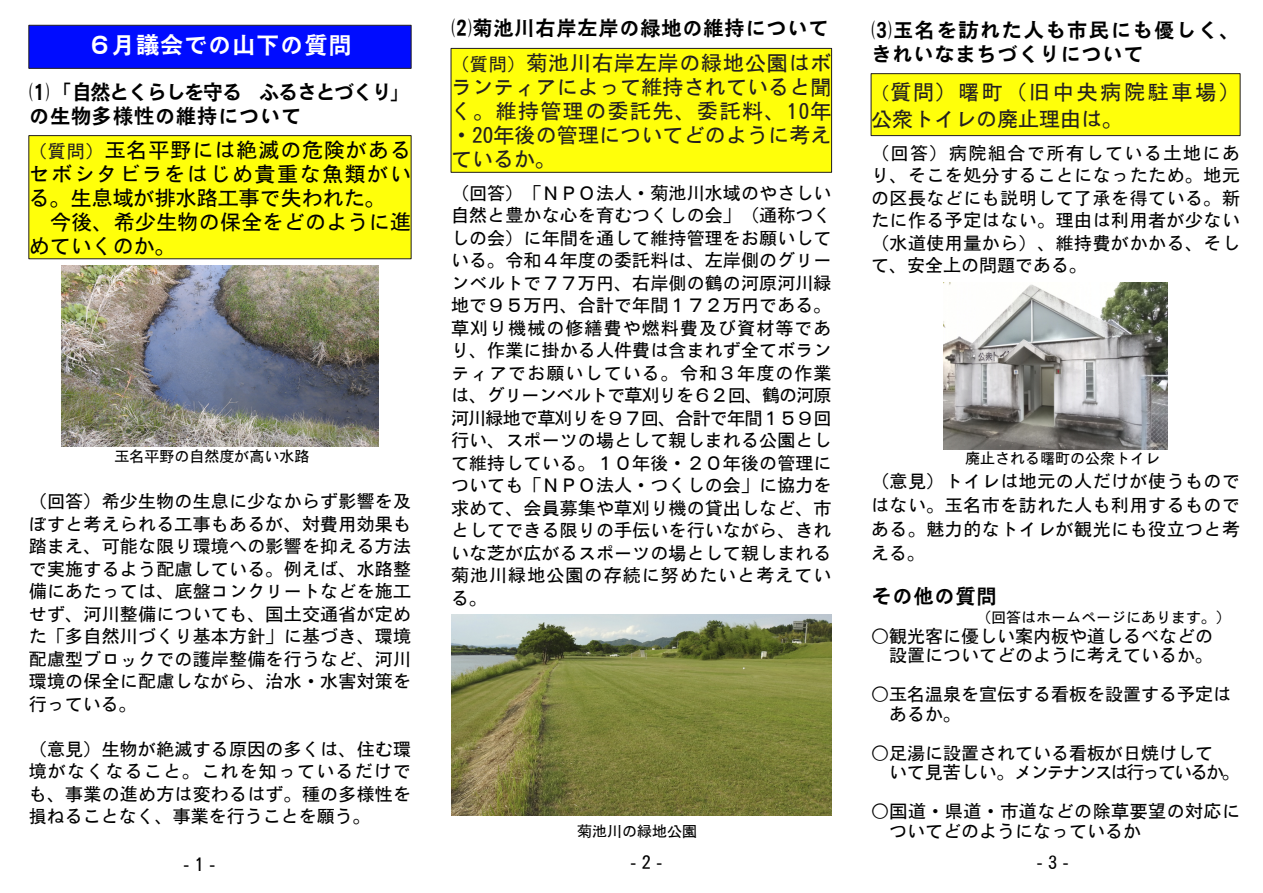
<style>
.page{position:relative;width:1263px;height:893px;background:#fff}
.page>*{position:absolute;margin:0;border:0;box-sizing:border-box;transform-origin:0 0}
.t1{font:24px "Motoya J04 Gothic N 5";color:#fff}
.t2{font:21px/24px "Motoya J04 Gothic N 3";letter-spacing:.005em;color:#231f20;text-align:justify}
.t3{font:21px/24px "Motoya J04 Gothic N 3";letter-spacing:.01em;color:#000;text-align:justify}
.t4{font:21px/24px "Motoya J04 Gothic N 5";letter-spacing:-.105em;color:#000}
.t5{font:21px/24px "Motoya J04 Gothic N 5";letter-spacing:.035em;color:#000}
.t6{font:21px "Motoya J04 Gothic N 5";color:#000}
.t7{font:18px/22.5px "Motoya J04 Gothic N 3";letter-spacing:.01em;color:#000;text-align:justify}
.t8{font:15px "Motoya J04 Gothic N 3";color:#000}
.s1{font-size:18px;color:#231f20}
.s2{font-size:18px}
</style>
<div class="page">
<div style="left:29px;top:25px;width:382px;height:44px;background:#000cff;border:1px solid #231f20"></div>
<div style="left:28px;top:135px;width:384px;height:124px;background:#ffff0a;border:1px solid #231f20"></div>
<img style="left:61px;top:265px;width:318px;height:181px">
<div style="left:451px;top:48px;width:381px;height:125px;background:#ffff0a;border:1px solid #231f20"></div>
<div style="left:871px;top:73px;width:369px;height:63px;background:#ffff0a;border:1px solid #231f20"></div>
<img style="left:943px;top:282px;width:225px;height:167px">
<img style="left:451px;top:614px;width:380px;height:202px">
<h1 class="t1" style="left:88px;top:33px;width:265px">６月議会での山下の質問</h1>
<p class="t4" style="left:29px;top:80px;width:384px">⑴「自然とくらしを守る ふるさとづくり」の生物多様性の維持について</p>
<p class="t3" style="left:29px;top:138px;width:384px"><span class="s1">（質問）</span>玉名平野には絶滅の危険があるセボシタビラをはじめ貴重な魚類がいる。生息域が排水路工事で失われた。</p>
<p class="t3" style="left:29px;top:210px;width:384px;text-indent:21px">今後、希少生物の保全をどのように進めていくのか。</p>
<p class="t8" style="left:114px;top:448px;width:196px">玉名平野の自然度が高い水路</p>
<p class="t7" style="left:29px;top:490px;width:384px">（回答）希少生物の生息に少なからず影響を及ぼすと考えられる工事もあるが、対費用効果も踏まえ、可能な限り環境への影響を抑える方法で実施するよう配慮している。例えば、水路整備にあたっては、底盤コンクリートなどを施工せず、河川整備についても、国土交通省が定めた「多自然川づくり基本方針」に基づき、環境配慮型ブロックでの護岸整備を行うなど、河川環境の保全に配慮しながら、治水・水害対策を行っている。</p>
<p class="t7" style="left:29px;top:738px;width:384px">（意見）生物が絶滅する原因の多くは、住む環境がなくなること。これを知っているだけでも、事業の進め方は変わるはず。種の多様性を損ねることなく、事業を行うことを願う。</p>
<p class="t7" style="left:183px;top:853px;width:34px">-1-</p>
<p class="t6" style="left:451px;top:18px;width:379px">⑵菊池川右岸左岸の緑地の維持について</p>
<p class="t2" style="left:451px;top:51px;width:382px"><span class="s2">（質問）</span>菊池川右岸左岸の緑地公園はボランティアによって維持されていると聞く。維持管理の委託先、委託料、10年・20年後の管理についてどのように考えているか。</p>
<p class="t7" style="left:451px;top:182px;width:382px">（回答）「ＮＰＯ法人・菊池川水域のやさしい自然と豊かな心を育むつくしの会」（通称つくしの会）に年間を通して維持管理をお願いしている。令和４年度の委託料は、左岸側のグリーンベルトで７７万円、右岸側の鶴の河原河川緑地で９５万円、合計で年間１７２万円である。草刈り機械の修繕費や燃料費及び資材等であり、作業に掛かる人件費は含まれず全てボランティアでお願いしている。令和３年度の作業は、グリーンベルトで草刈りを６２回、鶴の河原河川緑地で草刈りを９７回、合計で年間１５９回行い、スポーツの場として親しまれる公園として維持している。１０年後・２０年後の管理についても「ＮＰＯ法人・つくしの会」に協力を求めて、会員募集や草刈り機の貸出しなど、市としてできる限りの手伝いを行いながら、きれいな芝が広がるスポーツの場として親しまれる菊池川緑地公園の存続に努めたいと考えている。</p>
<p class="t8" style="left:577px;top:824px;width:121px">菊池川の緑地公園</p>
<p class="t7" style="left:630px;top:851px;width:34px">-2-</p>
<p class="t5" style="left:871px;top:18px;width:370px">⑶玉名を訪れた人も市民にも優しく、きれいなまちづくりについて</p>
<p class="t2" style="left:871px;top:78px;width:371px;line-height:27px"><span class="s2">（</span>質問）曙町（旧中央病院駐車場）公衆トイレの廃止理由は。</p>
<p class="t7" style="left:871px;top:142px;width:370px">（回答）病院組合で所有している土地にあり、そこを処分することになったため。地元の区長などにも説明して了承を得ている。新たに作る予定はない。理由は利用者が少ない（水道使用量から）、維持費がかかる、そして、安全上の問題である。</p>
<p class="t8" style="left:965px;top:451px;width:196px">廃止される曙町の公衆トイレ</p>
<p class="t7" style="left:871px;top:470px;width:370px;line-height:24px">（意見）トイレは地元の人だけが使うものではない。玉名市を訪れた人も利用するものである。魅力的なトイレが観光にも役立つと考える。</p>
<p class="t6" style="left:871px;top:585px;width:127px">その他の質問</p>
<p class="t8" style="left:976px;top:610px;width:256px">（回答はホームページにあります。）</p>
<p class="t7" style="left:871px;top:626px;width:343px;line-height:19.5px;text-align:right">○観光客に優しい案内板や道しるべなどの設置についてどのように考えているか。</p>
<p class="t7" style="left:889px;top:685px;width:343px;line-height:19.5px;text-indent:-18px">○玉名温泉を宣伝する看板を設置する予定はあるか。</p>
<p class="t7" style="left:889px;top:743px;width:353px;line-height:19.5px;text-indent:-18px">○足湯に設置されている看板が日焼けして<br>いて見苦しい。メンテナンスは行っているか。</p>
<p class="t7" style="left:889px;top:802px;width:352px;line-height:19.5px;text-indent:-18px">○国道・県道・市道などの除草要望の対応についてどのようになっているか</p>
<p class="t7" style="left:1036px;top:851px;width:34px">-3-</p>
</div>
